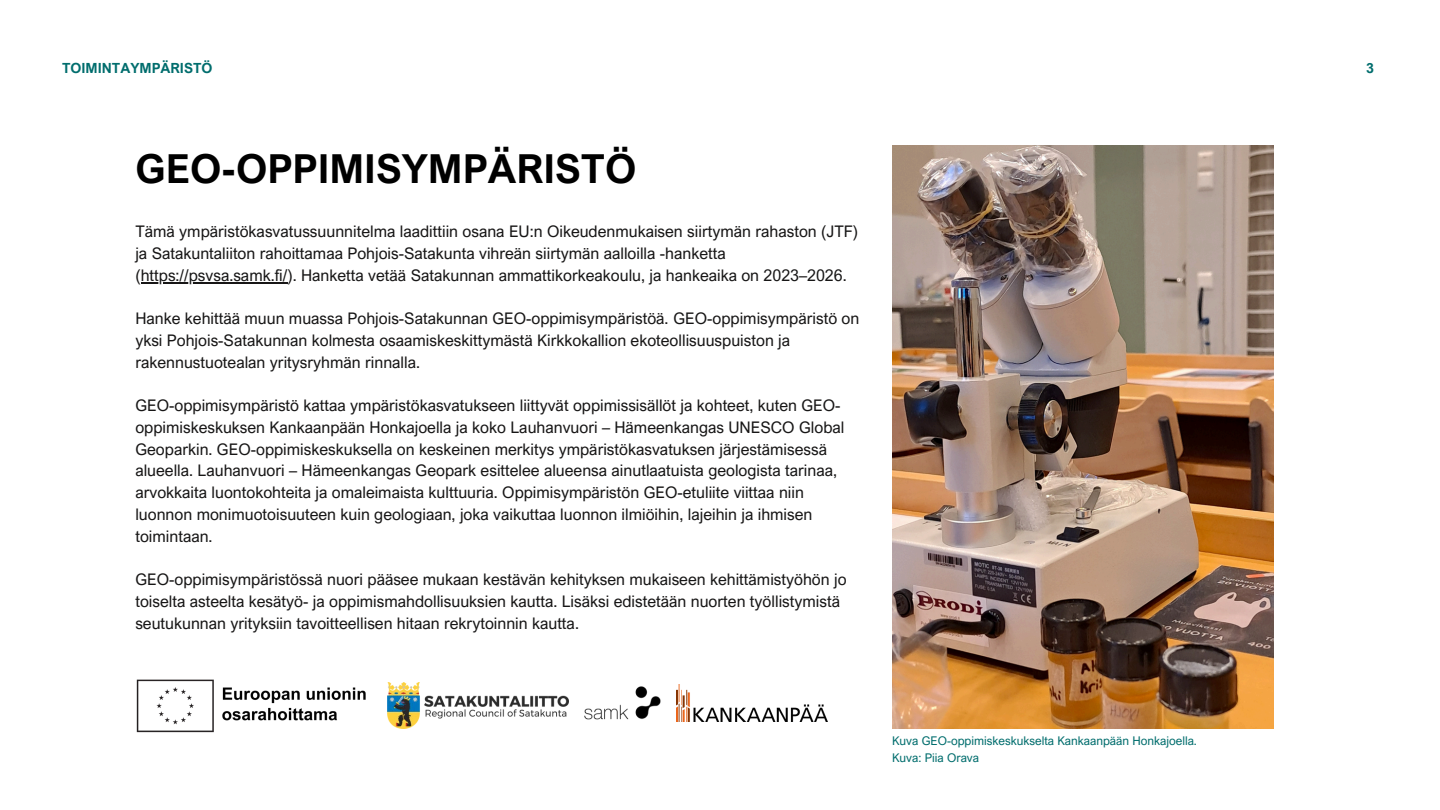
<style>
.page{position:relative;width:1440px;height:810px;background:#fff}
.page>*{position:absolute;margin:0;border:0;box-sizing:border-box;transform-origin:0 0}
.t1{font:700 40px "Arial Nova";color:#000}
.t2{font:16px/21.8px "Arial Nova";color:#171616}
.t3{font:700 14px "Arial Nova";color:#006d6d}
.t4{font:12px "Arial Nova";color:#006d6d}
</style>
<div class="page">
<img style="left:892px;top:145px;width:381px;height:584px">
<img style="left:136px;top:679px;width:252px;height:54px">
<img style="left:388px;top:682px;width:181px;height:47px">
<img style="left:584px;top:686px;width:77px;height:34px">
<img style="left:676px;top:684px;width:151px;height:37px">
<hr style="left:141px;top:282px;width:146px;height:2px;background:#171616">
<p class="t3" style="left:62px;top:59px;width:152px">TOIMINTAYMPÄRISTÖ</p>
<h2 class="t1" style="left:135px;top:144px;width:503px">GEO-OPPIMISYMPÄRISTÖ</h2>
<h2 class="t2" style="left:135px;top:220px;width:724px">Tämä ympäristökasvatussuunnitelma laadittiin osana EU:n Oikeudenmukaisen siirtymän rahaston (JTF) ja Satakuntaliiton rahoittamaa Pohjois-Satakunta vihreän siirtymän aalloilla -hanketta (https://psvsa.samk.fi/). Hanketta vetää Satakunnan ammattikorkeakoulu, ja hankeaika on 2023–2026.</h2>
<h2 class="t2" style="left:135px;top:307px;width:726px">Hanke kehittää muun muassa Pohjois-Satakunnan GEO-oppimisympäristöä. GEO-oppimisympäristö on yksi Pohjois-Satakunnan kolmesta osaamiskeskittymästä Kirkkokallion ekoteollisuuspuiston ja</h2>
<p class="t2" style="left:135px;top:351px;width:286px">rakennustuotealan yritysryhmän rinnalla.</p>
<p class="t2" style="left:135px;top:394px;width:711px">GEO-oppimisympäristö kattaa ympäristökasvatukseen liittyvät oppimissisällöt ja kohteet, kuten GEO&shy;oppimiskeskuksen Kankaanpään Honkajoella ja koko Lauhanvuori – Hämeenkangas UNESCO Global<br>Geoparkin. GEO-oppimiskeskuksella on keskeinen merkitys ympäristökasvatuksen järjestämisessä</p>
<p class="t2" style="left:135px;top:460px;width:703px">alueella. Lauhanvuori – Hämeenkangas Geopark esittelee alueensa ainutlaatuista geologista tarinaa, arvokkaita luontokohteita ja omaleimaista kulttuuria. Oppimisympäristön GEO-etuliite viittaa niin luonnon monimuotoisuuteen kuin geologiaan, joka vaikuttaa luonnon ilmiöihin, lajeihin ja ihmisen toimintaan.</p>
<p class="t2" style="left:135px;top:568px;width:713px">GEO-oppimisympäristössä nuori pääsee mukaan kestävän kehityksen mukaiseen kehittämistyöhön jo toiselta asteelta kesätyö- ja oppimismahdollisuuksien kautta. Lisäksi edistetään nuorten työllistymistä seutukunnan yrityksiin tavoitteellisen hitaan rekrytoinnin kautta.</p>
<p class="t4" style="left:892px;top:733px;width:306px">Kuva GEO-oppimiskeskukselta Kankaanpään Honkajoella.</p>
<p class="t4" style="left:892px;top:750px;width:89px">Kuva: Piia Orava</p>
<p class="t3" style="left:1366px;top:59px;width:9px">3</p>
</div>
